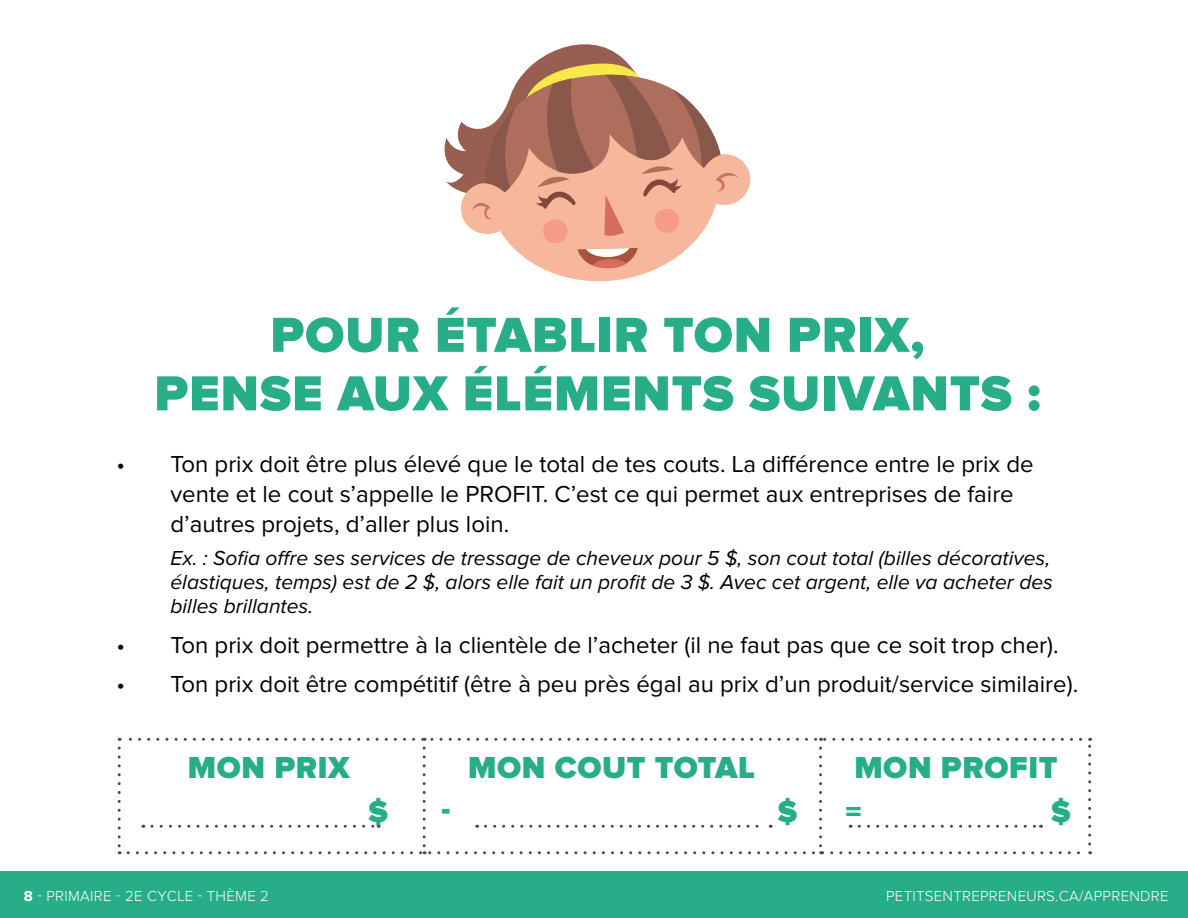
<style>
.page{position:relative;width:1188px;height:918px;background:#fff}
.page>*{position:absolute;margin:0;border:0;box-sizing:border-box;transform-origin:0 0}
.titre_orange{font:900 51px/58.5px "Proxima Nova";letter-spacing:.02em;color:#27ae88;text-align:center}
.titre_orange-2{font:900 31.5px "Proxima Nova";letter-spacing:.02em;color:#27ae88}
.texte_courant{font:24px/30px "Proxima Nova";color:#000}
.texte_courant-2{font:italic 21px/24px "Proxima Nova";color:#000}
.titre_orange-3{font:300 15px "Proxima Nova";letter-spacing:.02em;color:#fff}
.s1{font-weight:700}
</style>
<div class="page">
<div style="left:0;top:872px;width:1188px;height:46px;background:#27ae88"></div>
<svg style="left:118px;top:738px;width:973px;height:116px"></svg>
<svg style="left:543px;top:269px;width:113px;height:13px"></svg>
<svg style="left:444px;top:44px;width:307px;height:225px"></svg>
<p class="titre_orange" style="left:154px;top:308px;width:888px">POUR ÉTABLIR TON PRIX,<br>PENSE AUX ÉLÉMENTS SUIVANTS :</p>
<p class="texte_courant" style="left:171px;top:450px;width:865px;text-indent:-54px">• Ton prix doit être plus élevé que le total de tes couts. La différence entre le prix de vente et le cout s’appelle le PROFIT. C’est ce qui permet aux entreprises de faire d’autres projets, d’aller plus loin.</p>
<p class="texte_courant-2" style="left:171px;top:547px;width:884px">Ex. : Sofia offre ses services de tressage de cheveux pour 5 $, son cout total (billes décoratives, élastiques, temps) est de 2 $, alors elle fait un profit de 3 $. Avec cet argent, elle va acheter des billes brillantes.</p>
<p class="texte_courant" style="left:117px;top:631px;width:944px">• Ton prix doit permettre à la clientèle de l’acheter (il ne faut pas que ce soit trop cher).</p>
<p class="texte_courant" style="left:117px;top:670px;width:963px">• Ton prix doit être compétitif (être à peu près égal au prix d’un produit/service similaire).</p>
<p class="titre_orange-2" style="left:188px;top:754px;width:164px">MON PRIX</p>
<p class="titre_orange-2" style="left:468px;top:754px;width:289px">MON COUT TOTAL</p>
<p class="titre_orange-2" style="left:854px;top:754px;width:205px">MON PROFIT</p>
<p class="titre_orange-2" style="left:368px;top:797px;width:22px">$</p>
<p class="titre_orange-2" style="left:441px;top:797px;width:11px">-</p>
<p class="titre_orange-2" style="left:777px;top:797px;width:22px">$</p>
<p class="titre_orange-2" style="left:845px;top:797px;width:18px">=</p>
<p class="titre_orange-2" style="left:1051px;top:797px;width:22px">$</p>
<p class="titre_orange-3" style="left:24px;top:889px;width:247px"><span class="s1">8</span> - PRIMAIRE - 2E CYCLE - THÈME 2</p>
<p class="titre_orange-3" style="left:886px;top:889px;width:284px">PETITSENTREPRENEURS.CA/APPRENDRE</p>
</div>
